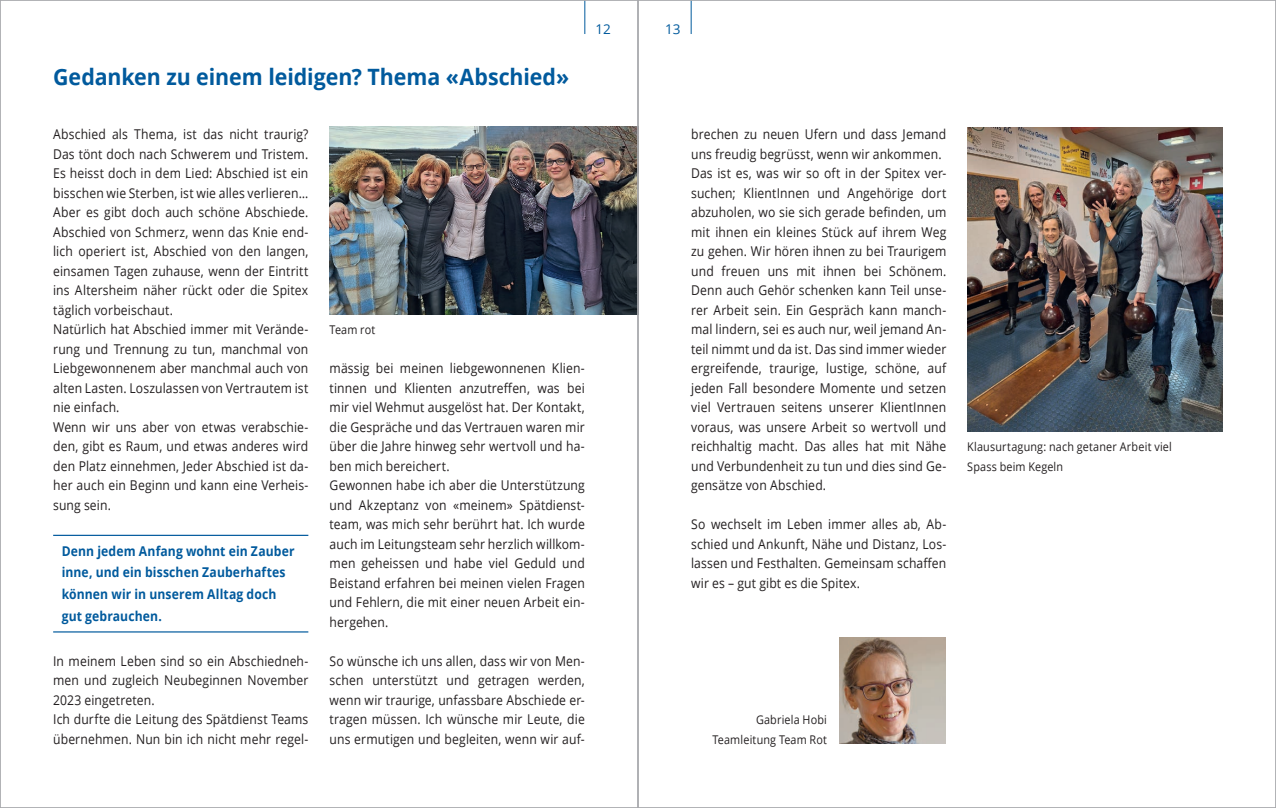
<style>
.page{position:relative;width:1276px;height:808px;background:#fff}
.page>*{position:absolute;margin:0;border:0;box-sizing:border-box;transform-origin:0 0}
.t1{font:700 22.5px "Open Sans";letter-spacing:-.005em;color:#015a9d;scale:.95 1}
.t2{font:13.5px/19.5px "Open Sans";letter-spacing:.01em;color:#231f20;scale:.9 1}
.t3{font:700 13.5px/21.8px "Open Sans";letter-spacing:.01em;color:#015a9d;scale:.9 1}
.t4{font:13.5px "Open Sans";color:#015a9d}
.t5{font:12px/19.5px "Open Sans";letter-spacing:.015em;color:#231f20;text-align:right;scale:.9 1}
</style>
<div class="page">
<hr style="left:584px;top:0;width:1px;height:34px;background:#015a9d">
<hr style="left:691px;top:0;width:1px;height:34px;background:#015a9d">
<img style="left:839px;top:637px;width:107px;height:107px">
<hr style="left:53px;top:535px;width:255px;height:1px;background:#015a9d">
<hr style="left:53px;top:631px;width:255px;height:1px;background:#015a9d">
<img style="left:330px;top:127px;width:306px;height:188px">
<img style="left:967px;top:128px;width:255px;height:304px">
<h1 class="t1" style="left:53px;top:61px;width:545px">Gedanken zu einem leidigen? Thema «Abschied»</h1>
<p class="t4" style="left:595px;top:20px;width:17px">12</p>
<p class="t4" style="left:665px;top:20px;width:17px">13</p>
<p class="t2" style="left:53px;top:124px;width:285px">Abschied als Thema, ist das nicht traurig?<br>Das tönt doch nach Schwerem und Tristem.<br>Es heisst doch in dem Lied: Abschied ist ein bisschen wie Sterben, ist wie alles verlieren… Aber es gibt doch auch schöne Abschiede.<br>Abschied von Schmerz, wenn das Knie end&shy;lich operiert ist, Abschied von den langen, einsamen Tagen zuhause, wenn der Eintritt ins Altersheim näher rückt oder die Spitex täglich vorbeischaut.<br>Natürlich hat Abschied immer mit Verände&shy;rung und Trennung zu tun, manchmal von Liebgewonnenem aber manchmal auch von alten Lasten. Loszulassen von Vertrautem ist nie einfach.<br>Wenn wir uns aber von etwas verabschie&shy;den, gibt es Raum, und etwas anderes wird den Platz einnehmen, Jeder Abschied ist da&shy;her auch ein Beginn und kann eine Verheis&shy;sung sein.</p>
<p class="t3" style="left:62px;top:539px;width:260px">Denn jedem Anfang wohnt ein Zauber inne, und ein bisschen Zauberhaftes können wir in unserem Alltag doch gut gebrauchen.</p>
<p class="t2" style="left:53px;top:651px;width:285px">In meinem Leben sind so ein Abschiedneh&shy;men und zugleich Neubeginnen November 2023 eingetreten.<br>Ich durfte die Leitung des Spätdienst Teams übernehmen. Nun bin ich nicht mehr regel-</p>
<p class="t5" style="left:330px;top:320px;width:52px">Team rot</p>
<p class="t2" style="left:330px;top:358px;width:285px">mässig bei meinen liebgewonnenen Klien&shy;tinnen und Klienten anzutreffen, was bei mir viel Wehmut ausgelöst hat. Der Kontakt, die Gespräche und das Vertrauen waren mir über die Jahre hinweg sehr wertvoll und ha&shy;ben mich bereichert.<br>Gewonnen habe ich aber die Unterstützung und Akzeptanz von «meinem» Spätdienst&shy;team, was mich sehr berührt hat. Ich wurde auch im Leitungsteam sehr herzlich willkom&shy;men geheissen und habe viel Geduld und Beistand erfahren bei meinen vielen Fragen und Fehlern, die mit einer neuen Arbeit ein&shy;hergehen.</p>
<p class="t2" style="left:330px;top:651px;width:285px;text-align:justify">So wünsche ich uns allen, dass wir von Men&shy;schen unterstützt und getragen werden, wenn wir traurige, unfassbare Abschiede er&shy;tragen müssen. Ich wünsche mir Leute, die uns ermutigen und begleiten, wenn wir auf-</p>
<p class="t2" style="left:691px;top:124px;width:285px">brechen zu neuen Ufern und dass Jemand uns freudig begrüsst, wenn wir ankommen.<br>Das ist es, was wir so oft in der Spitex ver&shy;suchen; KlientInnen und Angehörige dort abzuholen, wo sie sich gerade befinden, um mit ihnen ein kleines Stück auf ihrem Weg zu gehen. Wir hören ihnen zu bei Traurigem und freuen uns mit ihnen bei Schönem.<br>Denn auch Gehör schenken kann Teil unse&shy;rer Arbeit sein. Ein Gespräch kann manch&shy;mal lindern, sei es auch nur, weil jemand An&shy;teil nimmt und da ist. Das sind immer wieder ergreifende, traurige, lustige, schöne, auf jeden Fall besondere Momente und setzen viel Vertrauen seitens unserer KlientInnen voraus, was unsere Arbeit so wertvoll und reichhaltig macht. Das alles hat mit Nähe und Verbundenheit zu tun und dies sind Ge&shy;gensätze von Abschied.</p>
<p class="t2" style="left:691px;top:514px;width:285px;text-align:justify">So wechselt im Leben immer alles ab, Ab&shy;schied und Ankunft, Nähe und Distanz, Los&shy;lassen und Festhalten. Gemeinsam schaffen wir es – gut gibt es die Spitex.</p>
<p class="t5" style="left:712px;top:710px;width:129px">Gabriela Hobi<br>Teamleitung Team Rot</p>
<p class="t5" style="left:967px;top:437px;width:229px;text-align:left">Klausurtagung: nach getaner Arbeit viel<br>Spass beim Kegeln</p>
</div>
